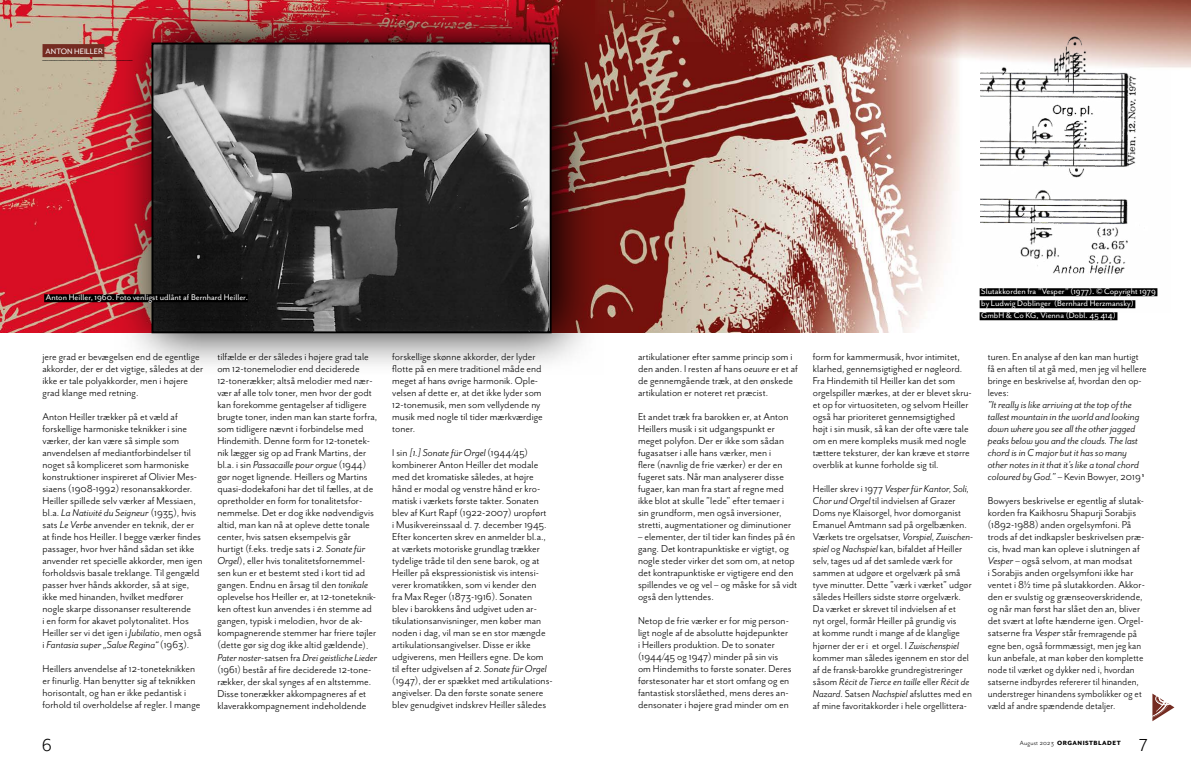
<style>
.page{position:relative;width:1191px;height:766px;background:#fff}
.page>*{position:absolute;margin:0;border:0;box-sizing:border-box;transform-origin:0 0}
.t1{font:20px "Mr Eaves San OT";color:#000}
.t2{font:11.5px/12px "Mr Eaves San OT";color:#000}
.t3{font:italic 11.5px/12px "Mr Eaves San OT";color:#000}
.t4{font:9.5px/12px "Mr Eaves San OT";color:#fff}
.t5{font:700 9px "Mr Eaves Mod OT";color:#000}
.t6{font:9px "Mr Eaves Mod OT";color:#fff}
.t7{font:800 7px "Mr Eaves Mod OT";letter-spacing:.07em;color:#000}
.s1{font-style:italic}
.s2{font-style:normal}
.s3{font-family:"Mr Eaves San OT";font-weight:400}
</style>
<div class="page">
<img style="left:0;top:0;width:1191px;height:332px">
<div style="left:43px;top:44px;width:61px;height:13px;background:#742b21"></div>
<img style="left:980px;top:18px;width:190px;height:295px">
<svg style="left:1152px;top:693px;width:22px;height:28px"></svg>
<img style="left:115px;top:0;width:489px;height:365px">
<img style="left:154px;top:46px;width:394px;height:284px">
<div style="left:151px;top:43px;width:400px;height:290px;border:2px solid #000"></div>
<div style="left:44px;top:294px;width:204px;height:8px;background:#000"></div>
<div style="left:979px;top:288px;width:178px;height:8px;background:#000"></div>
<div style="left:979px;top:300px;width:156px;height:8px;background:#000"></div>
<div style="left:979px;top:312px;width:138px;height:8px;background:#000"></div>
<p class="t6" style="left:46px;top:46px;width:59px">ANTON HEILLER</p>
<p class="t5" style="left:43px;top:53px;width:91px">_____________________________</p>
<p class="t4" style="left:46px;top:291px;width:204px">Anton Heiller, 1960. Foto venligst udlånt af Bernhard Heiller.</p>
<p class="t4" style="left:981px;top:285px;width:176px">Slutakkorden fra ”Vesper” (1977). © Copyright 1979 by Ludwig Doblinger (Bernhard Herzmansky)<br>GmbH &amp; Co KG, Vienna (Dobl. 45 414)</p>
<p class="t2" style="left:43px;top:351px;width:162px">jere grad er bevægelsen end de egentlige akkorder, der er det vigtige, således at der ikke er tale polyakkorder, men i højere grad klange med retning.</p>
<p class="t2" style="left:43px;top:411px;width:161px">Anton Heiller trækker på et væld af forskellige harmoniske teknikker i sine værker, der kan være så simple som anvendelsen af mediantforbindelser til noget så kompliceret som harmoniske konstruktioner inspireret af Olivier Mes&shy;siaens (1908-1992) resonansakkorder.<br>Heiller spillede selv værker af Messiaen, bl.a. <span class="s1">La Nativité du Seigneur</span> (1935), hvis sats <span class="s1">Le Verbe</span> anvender en teknik, der er at finde hos Heiller. I begge værker findes passager, hvor hver hånd sådan set ikke anvender ret specielle akkorder, men igen forholdsvis basale treklange. Til gengæld passer hver hånds akkorder, så at sige, ikke med hinanden, hvilket medfører nogle skarpe dissonanser resulterende<br>i en form for akavet polytonalitet. Hos Heiller ser vi det igen i <span class="s1">Jubilatio</span>, men også i <span class="s1">Fantasia super „Salve Regina“</span> (1963).</p>
<p class="t2" style="left:43px;top:663px;width:159px">Heillers anvendelse af 12-toneteknikken er finurlig. Han benytter sig af teknikken horisontalt, og han er ikke pedantisk i forhold til overholdelse af regler. I mange</p>
<p class="t2" style="left:217px;top:351px;width:161px">tilfælde er der således i højere grad tale om 12-tonemelodier end deciderede 12-tonerækker; altså melodier med nær&shy;vær af alle tolv toner, men hvor der godt kan forekomme gentagelser af tidligere brugte toner, inden man kan starte forfra, som tidligere nævnt i forbindelse med Hindemith. Denne form for 12-tonetek&shy;nik lægger sig op ad Frank Martins, der bl.a. i sin <span class="s1">Passacaille pour orgue</span> (1944) gør noget lignende. Heillers og Martins quasi-dodekafoni har det til fælles, at de opretholder en form for tonalitetsfor&shy;nemmelse. Det er dog ikke nødvendigvis altid, man kan nå at opleve dette tonale center, hvis satsen eksempelvis går hurtigt (f.eks. tredje sats i <span class="s1">2. Sonate für Orgel</span>), eller hvis tonalitetsfornemmel&shy;sen kun er et bestemt sted i kort tid ad gangen. Endnu en årsag til den <span class="s1">tonikale </span>oplevelse hos Heiller er, at 12-toneteknik&shy;ken oftest kun anvendes i én stemme ad gangen, typisk i melodien, hvor de ak&shy;kompagnerende stemmer har friere tøjler (dette gør sig dog ikke altid gældende).<br><span class="s1">Pater noster</span>-satsen fra <span class="s1">Drei geistliche Lieder </span>(1961) består af fire deciderede 12-tone&shy;rækker, der skal synges af en altstemme.<br>Disse tonerækker akkompagneres af et klaverakkompagnement indeholdende</p>
<p class="t2" style="left:392px;top:351px;width:152px">forskellige skønne akkorder, der lyder flotte på en mere traditionel måde end meget af hans øvrige harmonik. Ople&shy;velsen af dette er, at det ikke lyder som 12-tonemusik, men som vellydende ny musik med nogle til tider mærkværdige toner.</p>
<p class="t2" style="left:392px;top:447px;width:162px">I sin <span class="s1">[1.] Sonate für Orgel</span> (1944/45) kombinerer Anton Heiller det modale med det kromatiske således, at højre hånd er modal og venstre hånd er kro&shy;matisk i værkets første takter. Sonaten blev af Kurt Rapf (1922-2007) uropført<br>i Musikvereinssaal d. 7. december 1945.<br>Efter koncerten skrev en anmelder bl.a., at værkets motoriske grundlag trækker tydelige tråde til den sene barok, og at Heiller på ekspressionistisk vis intensi&shy;verer kromatikken, som vi kender den<br>fra Max Reger (1873-1916). Sonaten<br>blev i barokkens ånd udgivet uden ar&shy;tikulationsanvisninger, men køber man noden i dag, vil man se en stor mængde artikulationsangivelser. Disse er ikke udgiverens, men Heillers egne. De kom til efter udgivelsen af <span class="s1">2. Sonate für Orgel </span>(1947), der er spækket med artikulations&shy;angivelser. Da den første sonate senere blev genudgivet indskrev Heiller således</p>
<p class="t2" style="left:638px;top:351px;width:161px">artikulationer efter samme princip som i den anden. I resten af hans <span class="s1">oeuvre</span> er et af de gennemgående træk, at den ønskede artikulation er noteret ret præcist.</p>
<p class="t2" style="left:638px;top:411px;width:155px">Et andet træk fra barokken er, at Anton Heillers musik i sit udgangspunkt er meget polyfon. Der er ikke som sådan fugasatser i alle hans værker, men i flere (navnlig de frie værker) er der en fugeret sats. Når man analyserer disse fugaer, kan man fra start af regne med ikke blot at skulle ”lede” efter temaer i sin grundform, men også inversioner, stretti, augmentationer og diminutioner</p>
<p class="t2" style="left:638px;top:530px;width:161px">– elementer, der til tider kan findes på én gang. Det kontrapunktiske er vigtigt, og nogle steder virker det som om, at netop det kontrapunktiske er vigtigere end den spillendes ve og vel – og måske for så vidt også den lyttendes.</p>
<p class="t2" style="left:638px;top:614px;width:155px">Netop de frie værker er for mig person&shy;ligt nogle af de absolutte højdepunkter i Heillers produktion. De to sonater (1944/45 og 1947) minder på sin vis om Hindemiths to første sonater. Deres førstesonater har et stort omfang og en fantastisk storslåethed, mens deres an&shy;densonater i højere grad minder om en</p>
<p class="t2" style="left:813px;top:350px;width:160px">form for kammermusik, hvor intimitet, klarhed, gennemsigtighed er nøgleord.<br>Fra Hindemith til Heiller kan det som orgelspiller mærkes, at der er blevet skru&shy;et op for virtuositeten, og selvom Heiller også har prioriteret gennemsigtighed højt i sin musik, så kan der ofte være tale om en mere kompleks musik med nogle tættere teksturer, der kan kræve et større overblik at kunne forholde sig til.</p>
<p class="t2" style="left:813px;top:483px;width:162px">Heiller skrev i 1977 <span class="s1">Vesper für Kantor, Soli, Chor und Orgel</span> til indvielsen af Grazer Doms nye Klaisorgel, hvor domorganist Emanuel Amtmann sad på orgelbænken.<br>Værkets tre orgelsatser, <span class="s1">Vorspiel, Zwischen&shy;spiel</span> og <span class="s1">Nachspiel</span> kan, bifaldet af Heiller selv, tages ud af det samlede værk for sammen at udgøre et orgelværk på små tyve minutter. Dette ”værk i værket” udgør således Heillers sidste større orgelværk.<br>Da værket er skrevet til indvielsen af et<br>nyt orgel, formår Heiller på grundig vis<br>at komme rundt i mange af de klanglige hjørner der er i et orgel. I <span class="s1">Zwischenspiel </span>kommer man således igennem en stor del af de fransk-barokke grundregistreringer såsom <span class="s1">Récit de Tierce en taille</span> eller <span class="s1">Récit de Nazard</span>. Satsen <span class="s1">Nachspiel</span> afsluttes med en af mine favoritakkorder i hele orgellittera-</p>
<p class="t2" style="left:987px;top:351px;width:160px">turen. En analyse af den kan man hurtigt få en aften til at gå med, men jeg vil hellere bringe en beskrivelse af, hvordan den op&shy;leves:</p>
<p class="t3" style="left:987px;top:399px;width:158px">”It really is like arriving at the top of the tallest mountain in the world and looking down where you see all the other jagged peaks below you and the clouds. The last chord is in C major but it has so many other notes in it that it’s like a tonal chord coloured by God.” <span class="s2">– Kevin Bowyer, 2019</span> <sup>1</sup></p>
<p class="t2" style="left:987px;top:495px;width:159px">Bowyers beskrivelse er egentlig af slutak&shy;korden fra Kaikhosru Shapurji Sorabjis (1892-1988) anden orgelsymfoni. På trods af det indkapsler beskrivelsen præ&shy;cis, hvad man kan opleve i slutningen af <span class="s1">Vesper</span> – også selvom, at man modsat<br>i Sorabjis anden orgelsymfoni ikke har ventet i 8½ time på slutakkorden. Akkor&shy;den er svulstig og grænseoverskridende, og når man først har slået den an, bliver det svært at løfte hænderne igen. Orgel&shy;satserne fra <span class="s1">Vesper</span> står fremragende på egne ben, også formmæssigt, men jeg kan kun anbefale, at man køber den komplette node til værket og dykker ned i, hvordan satserne indbyrdes refererer til hinanden, understreger hinandens symbolikker og et væld af andre spændende detaljer.</p>
<h1 class="t1" style="left:42px;top:733px;width:12px">6</h1>
<h1 class="t1" style="left:1139px;top:733px;width:10px">7</h1>
<p class="t7" style="left:1019px;top:738px;width:102px"><span class="s3">August 2023</span> ORGANISTBLADET</p>
</div>
